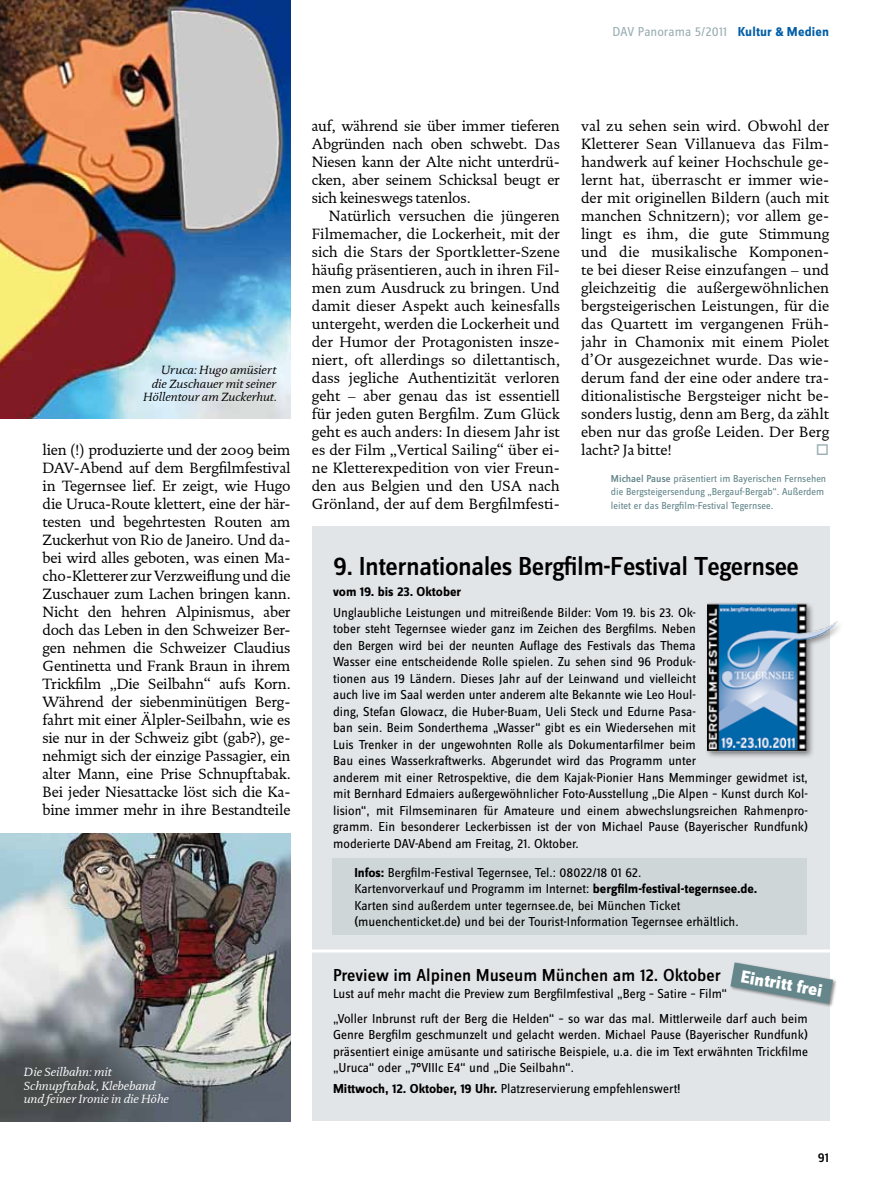
<style>
.page{position:relative;width:893px;height:1191px;background:#fff}
.page>*{position:absolute;margin:0;border:0;box-sizing:border-box;transform-origin:0 0}
.t1{font:500 27px "Zine Sans Dis";letter-spacing:-.02em;color:#000}
.t2{font:800 18.15px "Zine Sans Dis";color:#fff}
.t3{font:500 18px "Zine Sans Dis";color:#000}
.t4{font:15px/18px "DTL Documenta ST";letter-spacing:-.005em;color:#000;text-align:justify}
.t5{font:13.5px/16.5px "Zine Sans Dis";color:#000}
.t6{font:13.5px "Zine Sans Dis";color:#9cafb4}
.t7{font:700 13.5px "Zine Sans Dis";color:#000}
.t8{font:500 13.5px "Zine Sans Dis";color:#000}
.t9{font:italic 12px/13.5px "DTL Documenta ST";color:#fff}
.t10{font:italic 12px/13.5px "DTL Documenta ST";color:#000;text-align:right}
.t11{font:10.5px/13.5px "Zine Sans Dis";color:#65878c}
.s1{font-weight:700;color:#005ea8}
.s2{font-weight:500}
.s3{font-weight:700}
</style>
<div class="page">
<div style="left:312px;top:527px;width:517px;height:594px;background:#e2e5e8"></div>
<div style="left:332px;top:857px;width:474px;height:77px;background:#cfd6d8"></div>
<img style="left:0;top:834px;width:291px;height:287px">
<img style="left:0;top:0;width:291px;height:419px">
<div style="left:704px;top:601px;width:140px;height:158px;background:#000;opacity:.45"></div>
<img style="left:707px;top:593px;width:131px;height:168px">
<div style="left:729px;top:961px;width:108px;height:46px;background:#000;opacity:.45"></div>
<svg style="left:730px;top:962px;width:103px;height:41px"></svg>
<hr style="left:306px;top:949px;width:542px;height:3px;background:#fff">
<p class="t6" style="left:612px;top:25px;width:218px">DAV Panorama 5/2011 <span class="s1">Kultur &amp; Medien</span></p>
<p class="t10" style="left:143px;top:363px;width:135px">Uruca: Hugo amüsiert<br>die Zuschauer mit seiner<br>Höllentour am Zuckerhut.</p>
<p class="t4" style="left:43px;top:441px;width:250px">lien (!) produzierte und der 2009 beim DAV-Abend auf dem Bergfilmfestival in Tegernsee lief. Er zeigt, wie Hugo die Uruca-Route klettert, eine der här&shy;testen und begehrtesten Routen am Zuckerhut von Rio de Janeiro. Und da&shy;bei wird alles geboten, was einen Ma&shy;cho-Kletterer zur Verzweiflung und die Zuschauer zum Lachen bringen kann.<br>Nicht den hehren Alpinismus, aber doch das Leben in den Schweizer Ber&shy;gen nehmen die Schweizer Claudius Gentinetta und Frank Braun in ihrem Trickfilm „Die Seilbahn“ aufs Korn.<br>Während der siebenminütigen Berg&shy;fahrt mit einer Älpler-Seilbahn, wie es sie nur in der Schweiz gibt (gab?), ge&shy;nehmigt sich der einzige Passagier, ein alter Mann, eine Prise Schnupftabak.<br>Bei jeder Niesattacke löst sich die Ka&shy;bine immer mehr in ihre Bestandteile</p>
<p class="t9" style="left:24px;top:1065px;width:146px">Die Seilbahn: mit<br>Schnupftabak, Klebeband und feiner Ironie in die Höhe</p>
<p class="t4" style="left:312px;top:117px;width:250px">auf, während sie über immer tieferen Abgründen nach oben schwebt. Das Niesen kann der Alte nicht unterdrü&shy;cken, aber seinem Schicksal beugt er sich keineswegs tatenlos.</p>
<p class="t4" style="left:312px;top:207px;width:250px;text-indent:17px">Natürlich versuchen die jüngeren Filmemacher, die Lockerheit, mit der sich die Stars der Sportkletter-Szene häufig präsentieren, auch in ihren Fil&shy;men zum Ausdruck zu bringen. Und damit dieser Aspekt auch keinesfalls untergeht, werden die Lockerheit und der Humor der Protagonisten insze&shy;niert, oft allerdings so dilettantisch, dass jegliche Authentizität verloren geht – aber genau das ist essentiell für jeden guten Bergfilm. Zum Glück geht es auch anders: In diesem Jahr ist es der Film „Vertical Sailing“ über ei&shy;ne Kletterexpedition von vier Freun&shy;den aus Belgien und den USA nach Grönland, der auf dem Bergfilmfesti-</p>
<p class="t4" style="left:581px;top:117px;width:250px">val zu sehen sein wird. Obwohl der Kletterer Sean Villanueva das Film&shy;handwerk auf keiner Hochschule ge&shy;lernt hat, überrascht er immer wie&shy;der mit originellen Bildern (auch mit manchen Schnitzern); vor allem ge&shy;lingt es ihm, die gute Stimmung und die musikalische Komponen&shy;te bei dieser Reise einzufangen – und gleichzeitig die außergewöhnlichen bergsteigerischen Leistungen, für die das Quartett im vergangenen Früh&shy;jahr in Chamonix mit einem Piolet d’Or ausgezeichnet wurde. Das wie&shy;derum fand der eine oder andere tra&shy;ditionalistische Bergsteiger nicht be&shy;sonders lustig, denn am Berg, da zählt eben nur das große Leiden. Der Berg lacht? Ja bitte!</p>
<p class="t11" style="left:611px;top:472px;width:217px"><span class="s2">Michael Pause</span> präsentiert im Bayerischen Fernsehen die Bergsteigersendung „Bergauf-Bergab“. Außerdem leitet er das Bergfilm-Festival Tegernsee.</p>
<h1 class="t1" style="left:333px;top:552px;width:467px">9. Internationales Bergfilm-Festival Tegernsee</h1>
<p class="t7" style="left:333px;top:584px;width:130px">vom 19. bis 23. Oktober</p>
<p class="t5" style="left:333px;top:604px;width:476px">Unglaubliche Leistungen und mitreißende Bilder: Vom 19. bis 23. Ok-<br>tober steht Tegernsee wieder ganz im Zeichen des Bergfilms. Neben<br>den Bergen wird bei der neunten Auflage des Festivals das Thema<br>Wasser eine entscheidende Rolle spielen. Zu sehen sind 96 Produk-<br>tionen aus 19 Ländern. Dieses Jahr auf der Leinwand und vielleicht<br>auch live im Saal werden unter anderem alte Bekannte wie Leo Houl-<br>ding, Stefan Glowacz, die Huber-Buam, Ueli Steck und Edurne Pasa-<br>ban sein. Beim Sonderthema „Wasser“ gibt es ein Wiedersehen mit<br>Luis Trenker in der ungewohnten Rolle als Dokumentarfilmer beim<br>Bau eines Wasserkraftwerks. Abgerundet wird das Programm unter<br>anderem mit einer Retrospektive, die dem Kajak-Pionier Hans Memminger gewidmet ist, mit Bernhard Edmaiers außergewöhnlicher Foto-Ausstellung „Die Alpen – Kunst durch Kol&shy;lision“, mit Filmseminaren für Amateure und einem abwechslungsreichen Rahmenpro&shy;gramm. Ein besonderer Leckerbissen ist der von Michael Pause (Bayerischer Rundfunk) moderierte DAV-Abend am Freitag, 21. Oktober.</p>
<p class="t5" style="left:354px;top:865px;width:404px"><span class="s3">Infos:</span> Bergfilm-Festival Tegernsee, Tel.: 08022/18 01 62.<br>Kartenvorverkauf und Programm im Internet: <span class="s3">bergfilm-festival-tegernsee.de.<br></span>Karten sind außerdem unter tegernsee.de, bei München Ticket (muenchenticket.de) und bei der Tourist-Information Tegernsee erhältlich.</p>
<p class="t3" style="left:333px;top:965px;width:389px">Preview im Alpinen Museum München am 12. Oktober</p>
<p class="t5" style="left:333px;top:981px;width:476px;line-height:25px">Lust auf mehr macht die Preview zum Bergfilmfestival „Berg – Satire – Film“<br>„Voller Inbrunst ruft der Berg die Helden“ – so war das mal. Mittlerweile darf auch beim</p>
<p class="t5" style="left:333px;top:1027px;width:476px;text-align:justify">Genre Bergfilm geschmunzelt und gelacht werden. Michael Pause (Bayerischer Rundfunk) präsentiert einige amüsante und satirische Beispiele, u.a. die im Text erwähnten Trickfilme „Uruca“ oder „7°VIIIc E4“ und „Die Seilbahn“.</p>
<p class="t5" style="left:333px;top:1081px;width:349px"><span class="s3">Mittwoch, 12. Oktober, 19 Uhr.</span> Platzreservierung empfehlenswert!</p>
<p class="t2" style="left:743px;top:966px;width:84px;rotate:10deg">Eintritt frei</p>
<p class="t8" style="left:818px;top:1150px;width:13px">91</p>
</div>
